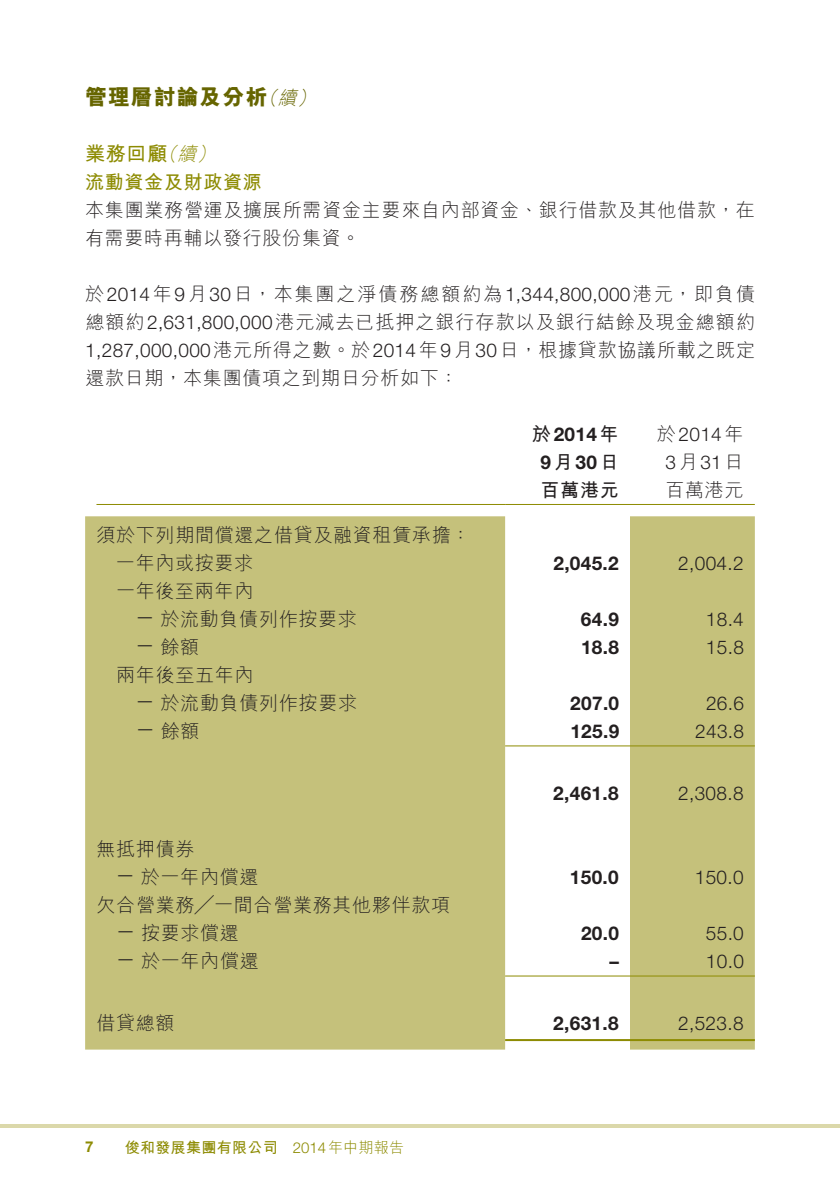
<style>
.page{position:relative;width:840px;height:1191px;background:#fff}
.page>*{position:absolute;margin:0;border:0;box-sizing:border-box;transform-origin:0 0}
.t1{font:800 22px "M Hei HK";letter-spacing:.04em;color:#666500}
.t2{font:700 20px "M Hei HK";color:#8d8b02}
.t3{font:300 19px/28px "M Hei HK";letter-spacing:.035em;color:#231f20}
.t4{font:300 19px/28px "Helvetica Neue LT Std";letter-spacing:.015em;color:#231f20;text-align:center}
.t5{font:700 19px/28px "Helvetica Neue LT Std";letter-spacing:.015em;color:#231f20;text-align:center}
.t6{font:700 19px "M Hei HK";letter-spacing:.035em;color:#8d8b02}
.t7{font:700 19px "M Hei HK";color:#231f20}
.t8{font:italic 300 19px "M Hei HK";color:#666500}
.t9{font:italic 300 19px "M Hei HK";color:#8d8b02}
.t10{font:700 15px "M Hei HK";letter-spacing:.02em;color:#8d8b02}
.t11{font:300 15px "M Hei HK";letter-spacing:.02em;color:#8d8b02}
.t12{font:700 15px "Helvetica Neue LT Std";color:#8d8b02}
.s1{font-family:"Helvetica Neue LT Std"}
.s2{font-family:"M Hei HK"}
</style>
<div class="page">
<hr style="left:0;top:1124px;width:839px;height:4px;background:#dbd8aa">
<svg style="left:85px;top:516px;width:669px;height:533px;fill:#c5c17b"></svg>
<hr style="left:96px;top:504px;width:409px;height:1px;background:#8d8b02">
<hr style="left:505px;top:504px;width:124px;height:1px;background:#8d8b02">
<hr style="left:629px;top:504px;width:125px;height:1px;background:#8d8b02">
<hr style="left:505px;top:745px;width:124px;height:1px;background:#8d8b02">
<hr style="left:629px;top:745px;width:125px;height:1px;background:#8d8b02">
<hr style="left:505px;top:975px;width:124px;height:1px;background:#8d8b02">
<hr style="left:629px;top:975px;width:125px;height:1px;background:#8d8b02">
<hr style="left:505px;top:1039px;width:124px;height:2px;background:#8d8b02">
<hr style="left:629px;top:1039px;width:125px;height:2px;background:#8d8b02">
<p class="t1" style="left:85px;top:86px;width:184px">管理層討論及分析</p>
<p class="t9" style="left:197px;top:144px;width:25px">(</p>
<p class="t8" style="left:277px;top:88px;width:25px">續</p>
<p class="t8" style="left:258px;top:88px;width:25px">（</p>
<p class="t8" style="left:297px;top:88px;width:25px">(</p>
<p class="t2" style="left:85px;top:139px;width:84px">業務回顧</p>
<p class="t6" style="left:85px;top:168px;width:178px">流動資金及財政資源</p>
<p class="t3" style="left:85px;top:195px;width:670px">本集團業務營運及擴展所需資金主要來自內部資金、銀行借款及其他借款，在有需要時再輔以發行股份集資。</p>
<p class="t3" style="left:85px;top:279px;width:671px;text-align:justify">於<span class="s1">2014</span>年<span class="s1">9</span>月<span class="s1">30</span>日，本集團之淨債務總額約為<span class="s1">1,344,800,000</span>港元，即負債總額約<span class="s1">2,631,800,000</span>港元減去已抵押之銀行存款以及銀行結餘及現金總額約<span class="s1">1,287,000,000</span>港元所得之數。於<span class="s1">2014</span>年<span class="s1">9</span>月<span class="s1">30</span>日，根據貸款協議所載之既定還款日期，本集團債項之到期日分析如下：</p>
<p class="t5" style="left:531px;top:419px;width:88px"><span class="s2">於</span>2014<span class="s2">年<br></span>9<span class="s2">月</span>30<span class="s2">日</span></p>
<p class="t4" style="left:656px;top:420px;width:88px"><span class="s2">於</span>2014<span class="s2">年<br></span>3<span class="s2">月</span>31<span class="s2">日</span></p>
<p class="t3" style="left:665px;top:475px;width:80px">百萬港元</p>
<p class="t9" style="left:177px;top:144px;width:25px">續</p>
<p class="t9" style="left:158px;top:144px;width:25px">（</p>
<p class="t7" style="left:540px;top:476px;width:80px">百萬港元</p>
<p class="t3" style="left:96px;top:520px;width:375px">須於下列期間償還之借貸及融資租賃承擔：</p>
<p class="t3" style="left:116px;top:548px;width:139px">一年內或按要求一年後至兩年內</p>
<p class="t5" style="left:553px;top:549px;width:67px">2,045.2</p>
<p class="t4" style="left:678px;top:549px;width:67px">2,004.2</p>
<p class="t4" style="left:135px;top:602px;width:20px">—</p>
<p class="t3" style="left:160px;top:604px;width:198px">於流動負債列作按要求</p>
<p class="t5" style="left:580px;top:605px;width:39px">64.9</p>
<p class="t4" style="left:705px;top:605px;width:39px">18.4</p>
<p class="t3" style="left:160px;top:632px;width:40px">餘額</p>
<p class="t4" style="left:135px;top:630px;width:20px">—</p>
<p class="t3" style="left:116px;top:660px;width:139px">兩年後至五年內</p>
<p class="t5" style="left:580px;top:633px;width:39px">18.8</p>
<p class="t4" style="left:705px;top:633px;width:39px">15.8</p>
<p class="t4" style="left:135px;top:686px;width:20px">—</p>
<p class="t3" style="left:160px;top:689px;width:198px">於流動負債列作按要求</p>
<p class="t5" style="left:570px;top:689px;width:50px">207.0</p>
<p class="t4" style="left:705px;top:689px;width:39px">26.6</p>
<p class="t4" style="left:136px;top:714px;width:20px">—</p>
<p class="t3" style="left:161px;top:717px;width:40px">餘額</p>
<p class="t5" style="left:570px;top:717px;width:50px">125.9</p>
<p class="t4" style="left:694px;top:717px;width:50px">243.8</p>
<p class="t5" style="left:553px;top:779px;width:67px">2,461.8</p>
<p class="t4" style="left:677px;top:779px;width:67px">2,308.8</p>
<p class="t3" style="left:96px;top:834px;width:99px">無抵押債券</p>
<p class="t3" style="left:141px;top:862px;width:119px">於一年內償還</p>
<p class="t4" style="left:116px;top:860px;width:20px">—</p>
<p class="t3" style="left:97px;top:890px;width:355px">欠合營業務╱一間合營業務其他夥伴款項</p>
<p class="t5" style="left:569px;top:863px;width:50px">150.0</p>
<p class="t4" style="left:694px;top:863px;width:50px">150.0</p>
<p class="t4" style="left:116px;top:916px;width:20px">—</p>
<p class="t3" style="left:141px;top:918px;width:99px">按要求償還</p>
<p class="t5" style="left:580px;top:919px;width:39px">20.0</p>
<p class="t4" style="left:705px;top:919px;width:39px">55.0</p>
<p class="t4" style="left:116px;top:944px;width:21px">—</p>
<p class="t3" style="left:141px;top:947px;width:119px">於一年內償還</p>
<p class="t5" style="left:609px;top:947px;width:11px">–</p>
<p class="t4" style="left:705px;top:947px;width:39px">10.0</p>
<p class="t3" style="left:96px;top:1009px;width:80px">借貸總額</p>
<p class="t5" style="left:553px;top:1009px;width:67px">2,631.8</p>
<p class="t4" style="left:677px;top:1009px;width:67px">2,523.8</p>
<p class="t12" style="left:85px;top:1137px;width:10px">7</p>
<p class="t10" style="left:125px;top:1137px;width:154px">俊和發展集團有限公司</p>
<p class="t11" style="left:292px;top:1140px;width:113px"><span class="s1">2014</span>年中期報告</p>
</div>
